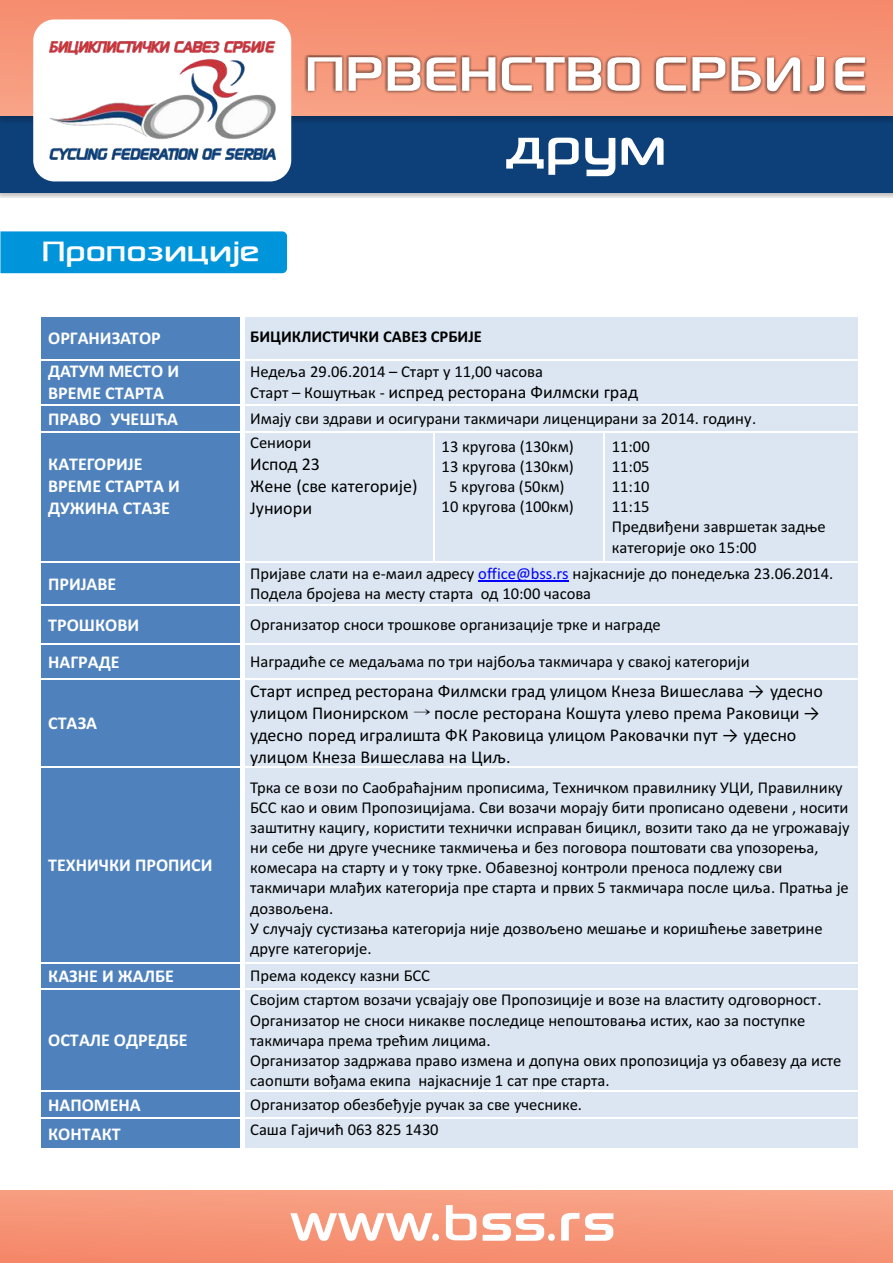
<style>
.page{position:relative;width:893px;height:1263px;background:#fff}
.page>*{position:absolute;margin:0;border:0;box-sizing:border-box;transform-origin:0 0}
.t1{font:700 70.95px "Sony Sketch EF";color:#fff}
.t2{font:700 67.2px "Sony Sketch EF";color:#fff}
.t3{font:700 39.3px "Sony Sketch EF";color:#fff}
.t4{font:18px/21.9px "Calibri";color:#000}
.t5{font:700 18px/21.9px "Calibri";color:#fff}
.t6{font:16.5px/20.1px "Calibri";color:#000}
.t7{font:700 16.5px "Calibri";color:#000}
.s1{font-size:16.5px}
.s2{color:#00f}
.s3{font-family:"Adobe Gothic Std";font-weight:700}
</style>
<div class="page">
<div style="left:0;top:231px;width:287px;height:42px;background:#0095da"></div>
<div style="left:0;top:109px;width:893px;height:89px;background:#231f20;opacity:.49"></div>
<div style="left:0;top:115px;width:893px;height:77px;background:#0d4078"></div>
<div style="left:0;top:0;width:893px;height:124px;background:#231f20;opacity:.49"></div>
<div style="left:0;top:0;width:893px;height:115px;background:linear-gradient(to bottom,#f58a6c,#f8a286)"></div>
<div style="left:33px;top:19px;width:258px;height:162px;background:#fff;border-radius:21px"></div>
<img style="left:49px;top:41px;width:226px;height:119px">
<svg style="left:302px;top:54px;width:565px;height:41px;background:#b7715b"></svg>
<div style="left:41px;top:317px;width:199px;height:42px;background:#4f82bd"></div>
<div style="left:243px;top:317px;width:615px;height:42px;background:#dbe6f2"></div>
<hr style="left:240px;top:317px;width:4px;height:42px;background:#fff">
<div style="left:41px;top:360px;width:199px;height:44px;background:#4f82bd"></div>
<div style="left:243px;top:360px;width:615px;height:44px;background:#dbe6f2"></div>
<hr style="left:240px;top:360px;width:4px;height:44px;background:#fff">
<div style="left:41px;top:406px;width:199px;height:26px;background:#4f82bd"></div>
<div style="left:243px;top:406px;width:615px;height:26px;background:#dbe6f2"></div>
<hr style="left:240px;top:406px;width:4px;height:26px;background:#fff">
<div style="left:41px;top:433px;width:199px;height:128px;background:#4f82bd"></div>
<div style="left:243px;top:433px;width:190px;height:128px;background:#dbe6f2"></div>
<div style="left:434px;top:433px;width:169px;height:128px;background:#dbe6f2"></div>
<div style="left:604px;top:433px;width:254px;height:128px;background:#dbe6f2"></div>
<hr style="left:240px;top:433px;width:4px;height:128px;background:#fff">
<div style="left:41px;top:562px;width:199px;height:43px;background:#4f82bd"></div>
<div style="left:243px;top:562px;width:615px;height:43px;background:#dbe6f2"></div>
<hr style="left:478px;top:581px;width:91px;height:1px;background:#00f">
<hr style="left:240px;top:562px;width:4px;height:43px;background:#fff">
<div style="left:41px;top:606px;width:199px;height:37px;background:#4f82bd"></div>
<div style="left:243px;top:606px;width:615px;height:37px;background:#dbe6f2"></div>
<hr style="left:240px;top:606px;width:4px;height:37px;background:#fff">
<div style="left:41px;top:644px;width:199px;height:35px;background:#4f82bd"></div>
<div style="left:243px;top:644px;width:615px;height:35px;background:#dbe6f2"></div>
<hr style="left:240px;top:644px;width:4px;height:35px;background:#fff">
<div style="left:41px;top:680px;width:199px;height:86px;background:#4f82bd"></div>
<div style="left:243px;top:680px;width:615px;height:86px;background:#dbe6f2"></div>
<hr style="left:240px;top:680px;width:4px;height:86px;background:#fff">
<div style="left:41px;top:768px;width:199px;height:194px;background:#4f82bd"></div>
<div style="left:243px;top:768px;width:615px;height:194px;background:#dbe6f2"></div>
<hr style="left:240px;top:768px;width:4px;height:194px;background:#fff">
<div style="left:41px;top:963px;width:199px;height:25px;background:#4f82bd"></div>
<div style="left:243px;top:963px;width:615px;height:25px;background:#dbe6f2"></div>
<hr style="left:240px;top:963px;width:4px;height:25px;background:#fff">
<div style="left:41px;top:990px;width:199px;height:101px;background:#4f82bd"></div>
<div style="left:243px;top:990px;width:615px;height:101px;background:#dbe6f2"></div>
<hr style="left:240px;top:990px;width:4px;height:101px;background:#fff">
<div style="left:41px;top:1092px;width:199px;height:26px;background:#4f82bd"></div>
<div style="left:243px;top:1092px;width:615px;height:26px;background:#dbe6f2"></div>
<hr style="left:240px;top:1092px;width:4px;height:26px;background:#fff">
<div style="left:41px;top:1119px;width:199px;height:29px;background:#4f82bd"></div>
<div style="left:243px;top:1119px;width:615px;height:29px;background:#dbe6f2"></div>
<hr style="left:240px;top:1119px;width:4px;height:30px;background:#fff">
<div style="left:0;top:1191px;width:893px;height:72px;background:linear-gradient(to right,#f69174,#f79b7e)"></div>
<h2 class="t2" style="left:305px;top:41px;width:565px">ПРВЕНСТВО СРБИ ЈЕ</h2>
<h3 class="t3" style="left:42px;top:232px;width:219px">Пропозиције</h3>
<h1 class="t1" style="left:506px;top:112px;width:162px">друм</h1>
<p class="t5" style="left:48px;top:329px;width:114px">ОРГАНИЗАТОР</p>
<p class="t7" style="left:250px;top:329px;width:233px">БИЦИКЛИСТИЧКИ САВЕЗ СРБИЈЕ</p>
<p class="t5" style="left:48px;top:362px;width:133px">ДАТУМ МЕСТО И<br>ВРЕМЕ СТАРТА</p>
<p class="t6" style="left:250px;top:362px;width:294px">Недеља 29.06.2014 – Старт у 11,00 часова</p>
<p class="t4" style="left:250px;top:383px;width:389px"><span class="s1">Старт – Кошутњак -</span> испред ресторана Филмски град</p>
<p class="t5" style="left:48px;top:409px;width:131px">ПРАВО УЧЕШЋА</p>
<p class="t6" style="left:250px;top:410px;width:508px">Имају сви здрави и осигурани такмичари лиценцирани за 2014. годину.</p>
<p class="t5" style="left:48px;top:454px;width:133px">КАТЕГОРИЈЕ<br>ВРЕМЕ СТАРТА И<br>ДУЖИНА СТАЗЕ</p>
<p class="t6" style="left:250px;top:434px;width:63px">Сениори</p>
<p class="t4" style="left:250px;top:454px;width:169px">Испод 23<br>Жене (све категорије)<br>Јуниори</p>
<p class="t6" style="left:442px;top:437px;width:134px;text-align:center">13 кругова (130км)<br>13 кругова (130км)<br>5 кругова (50км)<br>10 кругова (100км)</p>
<p class="t6" style="left:612px;top:438px;width:216px">11:00<br>11:05<br>11:10<br>11:15<br>Предвиђени завршетак задње категорије око 15:00</p>
<p class="t5" style="left:48px;top:574px;width:70px">ПРИЈАВЕ</p>
<p class="t6" style="left:250px;top:565px;width:585px">Пријаве слати на е-маил адресу <span class="s2">office@bss.rs</span> најкасније до понедељка 23.06.2014.<br>Подела бројева на месту старта од 10:00 часова</p>
<p class="t5" style="left:48px;top:615px;width:93px">ТРОШКОВИ</p>
<p class="t6" style="left:250px;top:616px;width:412px">Организатор сноси трошкове организације трке и награде</p>
<p class="t5" style="left:48px;top:652px;width:73px">НАГРАДЕ</p>
<p class="t6" style="left:250px;top:653px;width:501px">Наградиће се медаљама по три најбоља такмичара у свакој категорији</p>
<p class="t5" style="left:48px;top:714px;width:51px">СТАЗА</p>
<p class="t5" style="left:48px;top:856px;width:166px">ТЕХНИЧКИ ПРОПИСИ</p>
<p class="t4" style="left:250px;top:681px;width:574px">Старт испред ресторана Филмски град улицом Кнеза Вишеслава → удесно улицом Пионирском <span class="s3">→</span> после ресторана Кошута улево према Раковици → удесно поред игралишта ФК Раковица улицом Раковачки пут → удесно улицом Кнеза Вишеслава на Циљ.</p>
<p class="t6" style="left:250px;top:778px;width:601px">Трка се вози по Саобраћајним прописима, Техничком правилнику УЦИ, Правилнику БСС као и овим Пропозицијама. Сви возачи морају бити прописано одевени , носити заштитну кацигу, користити технички исправан бицикл, возити тако да не угрожавају ни себе ни друге учеснике такмичења и без поговора поштовати сва упозорења, комесара на старту и у току трке. Обавезној контроли преноса подлежу сви такмичари млађих категорија пре старта и првих 5 такмичара после циља. Пратња је дозвољена.<br>У случају сустизања категорија није дозвољено мешање и коришћење заветрине друге категорије.</p>
<p class="t5" style="left:48px;top:966px;width:127px">КАЗНЕ И ЖАЛБЕ</p>
<p class="t6" style="left:250px;top:967px;width:181px">Према кодексу казни БСС</p>
<p class="t5" style="left:48px;top:1031px;width:141px">ОСТАЛЕ ОДРЕДБЕ</p>
<p class="t6" style="left:250px;top:991px;width:593px">Својим стартом возачи усвајају ове Пропозиције и возе на властиту одговорност.<br>Организатор не сноси никакве последице непоштовања истих, као за поступке такмичара према трећим лицима.<br>Организатор задржава право измена и допуна ових пропозиција уз обавезу да исте саопшти вођама екипа најкасније 1 сат пре старта.</p>
<p class="t5" style="left:48px;top:1095px;width:94px">НАПОМЕНА</p>
<p class="t6" style="left:250px;top:1096px;width:333px">Организатор обезбеђује ручак за све учеснике.</p>
<p class="t5" style="left:48px;top:1124px;width:74px">КОНТАКТ</p>
<p class="t6" style="left:250px;top:1120px;width:190px">Саша Гајичић 063 825 1430</p>
<h1 class="t1" style="left:290px;top:1188px;width:327px">www.bss.rs</h1>
</div>
